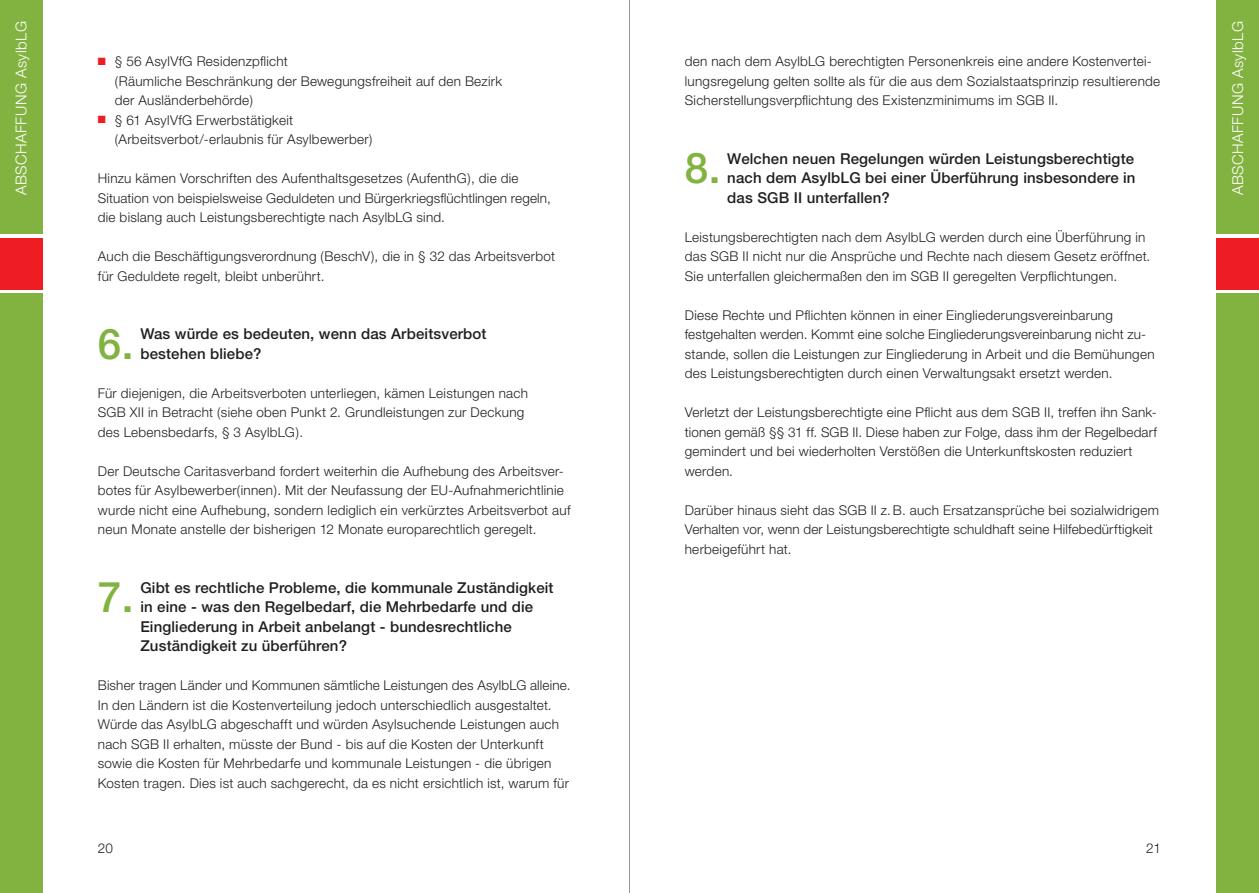
<style>
.page{position:relative;width:1259px;height:893px;background:#fff}
.page>*{position:absolute;margin:0;border:0;box-sizing:border-box;transform-origin:0 0}
.t1{font:500 42.3px "Helvetica Neue";color:#82b340}
.t2{font:500 15px/19.5px "Helvetica Neue";letter-spacing:.01em;color:#231f20}
.t3{font:300 15px "Helvetica Neue";letter-spacing:.03em;color:#fff}
.t4{font:300 13.5px/19.5px "Helvetica Neue";letter-spacing:.02em;color:#231f20}
.s1{color:#ee1d23}
</style>
<div class="page">
<div style="left:0;top:0;width:43px;height:234px;background:#82b340"></div>
<div style="left:0;top:293px;width:43px;height:600px;background:#82b340"></div>
<div style="left:0;top:238px;width:43px;height:51px;background:#ee1d23"></div>
<div style="left:1216px;top:0;width:43px;height:234px;background:#82b340"></div>
<div style="left:1216px;top:293px;width:43px;height:600px;background:#82b340"></div>
<div style="left:1216px;top:238px;width:43px;height:51px;background:#ee1d23"></div>
<hr style="left:629px;top:0;width:1px;height:893px;background:#939598">
<p class="t3" style="left:12px;top:195px;width:175px;rotate:-90deg">Abschaffung AsylbLG</p>
<p class="t4" style="left:115px;top:51px;width:389px;text-indent:-17px"><span class="s1">■</span> § 56 AsylVfG Residenzpflicht<br>(Räumliche Beschränkung der Bewegungsfreiheit auf den Bezirk der Ausländerbehörde)</p>
<p class="t4" style="left:115px;top:110px;width:259px;text-indent:-17px"><span class="s1">■</span> § 61 AsylVfG Erwerbstätigkeit (Arbeitsverbot/-erlaubnis für Asylbewerber)</p>
<p class="t4" style="left:98px;top:168px;width:454px">H inzu kämen Vorschriften des Aufenthaltsgesetzes (AufenthG), die die<br>Situation von beispielsweise Geduldeten und Bürgerkriegsflüchtlingen regeln, die bislang auch Leistungsberechtigte nach AsylbLG sind.</p>
<p class="t4" style="left:98px;top:246px;width:459px">Auch die Beschäftigungsverordnung (BeschV), die in § 32 das Arbeitsverbot für Geduldete regelt, bleibt unberührt.</p>
<h1 class="t1" style="left:98px;top:319px;width:37px">6.</h1>
<p class="t2" style="left:140px;top:324px;width:348px">Was würde es bedeuten, wenn das Arbeitsverbot bestehen bliebe?</p>
<p class="t4" style="left:98px;top:383px;width:432px">Für diejenigen, die Arbeitsverboten unterliegen, kämen Leistungen nach<br>SGB XII in Betracht (siehe oben Punkt 2. Grundleistungen zur Deckung des Lebensbedarfs, § 3 AsylbLG).</p>
<p class="t4" style="left:98px;top:461px;width:474px">Der Deutsche Caritasverband fordert weiterhin die Aufhebung des Arbeitsver&shy;botes für Asylbewerber(innen). Mit der Neufassung der EU -Aufnahmerichtlinie wurde nicht eine Aufhebung, sondern lediglich ein verkürztes Arbeitsverbot auf neun Monate anstelle der bisherigen 12 Monate europarechtlich geregelt.</p>
<h1 class="t1" style="left:98px;top:572px;width:37px">7.</h1>
<p class="t2" style="left:140px;top:578px;width:415px">Gibt es rechtliche Probleme, die kommunale Zuständigkeit in eine - was den Regelbedarf, die Mehrbedarfe und die</p>
<p class="t2" style="left:98px;top:617px;width:19px">E</p>
<p class="t2" style="left:150px;top:617px;width:363px">ingliederung in Arbeit anbelangt - bundesrechtliche</p>
<p class="t2" style="left:98px;top:636px;width:19px">Z</p>
<p class="t2" style="left:150px;top:636px;width:199px">uständigkeit zu überführen?</p>
<p class="t4" style="left:98px;top:675px;width:474px">Bisher tragen Länder und Kommunen sämtliche Leistungen des AsylbLG alleine.<br>In den Ländern ist die Kostenverteilung jedoch unterschiedlich ausgestaltet.<br>Würde das AsylbLG abgeschafft und würden Asylsuchende Leistungen auch nach SGB II erhalten, müsste der Bund - bis auf die Kosten der U nterkunft sowie die Kosten für Mehrbedarfe und kommunale Leistungen - die übrigen Kosten tragen. Dies ist auch sachgerecht, da es nicht ersichtlich ist, warum für</p>
<p class="t4" style="left:685px;top:51px;width:477px">den nach dem AsylbLG berechtigten Personenkreis eine andere Kostenvertei&shy;lungsregelung gelten sollte als für die aus dem Sozialstaatsprinzip resultierende<br>Sicherstellungsverpflichtung des Existenzminimums im SGB II.</p>
<h1 class="t1" style="left:685px;top:143px;width:37px">8.</h1>
<p class="t2" style="left:727px;top:149px;width:410px;text-align:justify">Welchen neuen Regelungen würden Leistungsberechtigte nach dem AsylbLG bei einer Überführung insbesondere in das SGB</p>
<p class="t2" style="left:794px;top:188px;width:98px">II unterfallen?</p>
<p class="t4" style="left:685px;top:227px;width:467px">Leistungsberechtigten nach dem AsylbLG werden durch eine Überführung in das SGB II nicht nur die Ansprüche und Rechte nach diesem Gesetz eröffnet.<br>Sie unterfallen gleichermaßen den im SGB II geregelten Verpflichtungen.</p>
<p class="t4" style="left:685px;top:305px;width:471px">Diese Rechte und Pflichten können in einer Eingliederungsvereinbarung festgehalten werden. Kommt eine solche Eingliederungsvereinbarung nicht zu&shy;stande, sollen die Leistungen zur Eingliederung in Arbeit und die Bemühungen des Leistungsberechtigten durch einen Verwaltungsakt ersetzt werden.</p>
<p class="t4" style="left:685px;top:402px;width:474px">Verletzt der Leistungsberechtigte eine Pflicht aus dem SGB II, treffen ihn Sank&shy;tionen gemäß §§ 31 ff. SGB II. Diese haben zur Folge, dass ihm der Regelbedarf gemindert und bei wiederholten Verstößen die U nterkunftskosten reduziert werden.</p>
<p class="t4" style="left:685px;top:500px;width:475px">Darüber hinaus sieht das SGB II z.B. auch Ersatzansprüche bei sozialwidrigem<br>Verhalten vor, wenn der Leistungsberechtigte schuldhaft seine H ilfebedürftigkeit herbeigeführt hat.</p>
<p class="t4" style="left:98px;top:838px;width:17px">20</p>
<p class="t4" style="left:1146px;top:838px;width:17px">21</p>
<p class="t3" style="left:1228px;top:195px;width:175px;rotate:-90deg">Abschaffung AsylbLG</p>
</div>
